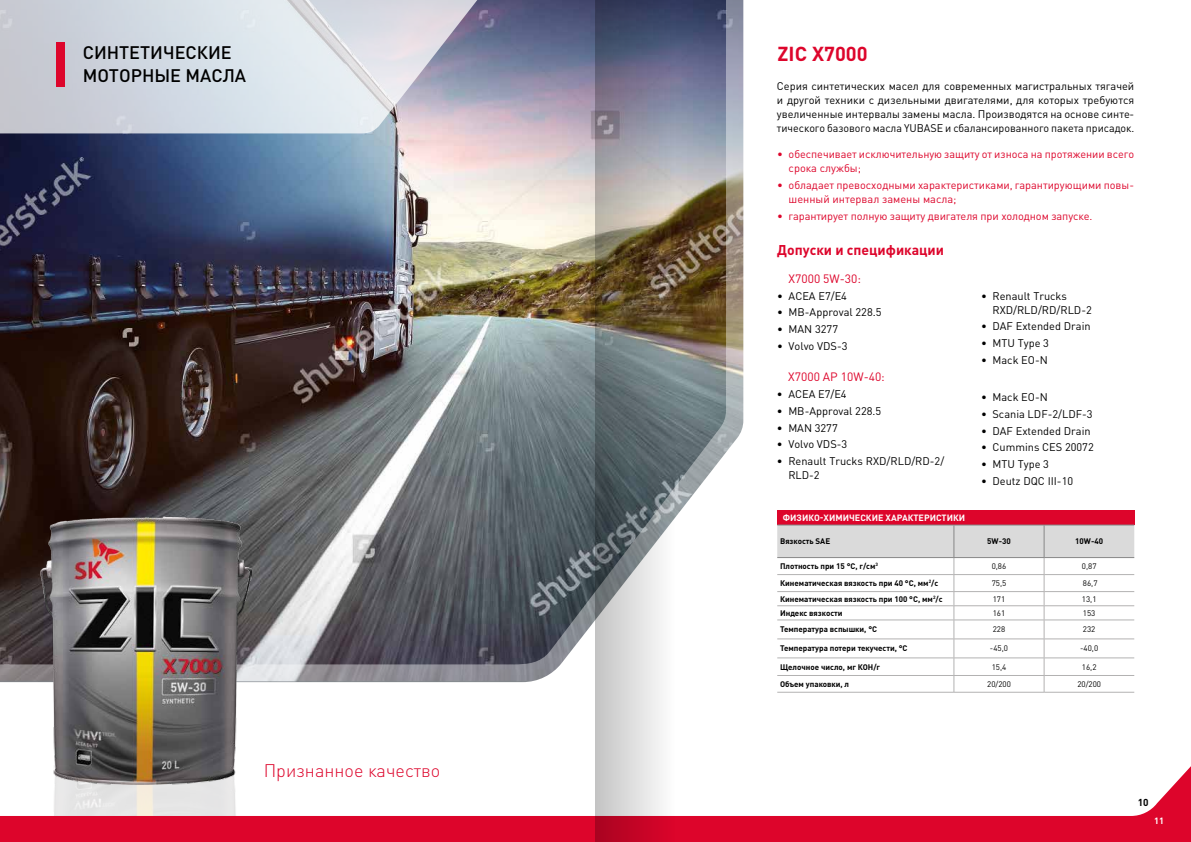
<style>
.page{position:relative;width:1191px;height:842px;background:#fff}
.page>*{position:absolute;margin:0;border:0;box-sizing:border-box;transform-origin:0 0}
.t1{font:700 20px "DIN Pro";letter-spacing:.005em;color:#dd052b}
.t2{font:500 18px/23px "DIN Pro";color:#000}
.t3{font:300 18px "DIN Pro";color:#dd052b}
.t4{font:700 14px "DIN Pro";color:#dd052b}
.t5{font:12px "DIN Pro";color:#dd052b}
.t6{font:11px/14px "DIN Pro";color:#000}
.t7{font:11px/14px "DIN Pro";color:#dd052b}
.t8{font:700 10px "DIN Pro";color:#000}
.t9{font:700 9px "DIN Pro";color:#fff}
.t10{font:700 8px "DIN Pro";color:#000}
.t11{font:8px "DIN Pro";color:#000}
</style>
<div class="page">
<img style="left:0;top:0;width:744px;height:683px">
<svg style="left:0;top:766px;width:1191px;height:76px"></svg>
<svg style="left:0;top:0;width:520px;height:133px"></svg>
<div style="left:57px;top:42px;width:8px;height:45px;background:#dd052b"></div>
<div style="left:777px;top:511px;width:357px;height:14px;background:#dd052b"></div>
<svg style="left:777px;top:526px;width:357px;height:166px"></svg>
<hr style="left:777px;top:692px;width:177px;height:1px;background:#b3b2b2">
<hr style="left:954px;top:692px;width:90px;height:1px;background:#b3b2b2">
<hr style="left:1044px;top:692px;width:90px;height:1px;background:#b3b2b2">
<hr style="left:777px;top:525px;width:177px;height:1px;background:#878787">
<hr style="left:954px;top:525px;width:90px;height:1px;background:#878787">
<hr style="left:953px;top:525px;width:1px;height:32px;background:#878787">
<hr style="left:1044px;top:525px;width:90px;height:1px;background:#878787">
<hr style="left:1043px;top:525px;width:1px;height:32px;background:#878787">
<hr style="left:777px;top:557px;width:177px;height:1px;background:#878787">
<hr style="left:954px;top:557px;width:90px;height:1px;background:#878787">
<hr style="left:1044px;top:557px;width:90px;height:1px;background:#878787">
<svg style="left:595px;top:0;width:80px;height:842px"></svg>
<img style="left:40px;top:784px;width:212px;height:32px">
<img style="left:40px;top:517px;width:212px;height:267px">
<h2 class="t2" style="left:83px;top:40px;width:165px">СИНТЕТИЧЕСКИЕ<br>МОТОРНЫЕ МАСЛА</h2>
<h1 class="t1" style="left:777px;top:40px;width:92px">ZIC X7000</h1>
<p class="t6" style="left:777px;top:79px;width:359px;text-align:justify">Серия синтетических масел для современных магистральных тягачей и другой техники с дизельными двигателями, для которых требуются увеличенные интервалы замены масла. Производятся на основе синте&shy;тического базового масла YUBASE и сбалансированного пакета присадок.</p>
<p class="t7" style="left:788px;top:146px;width:347px;text-indent:-11px">• обеспечивает исключительную защиту от износа на протяжении всего срока службы;</p>
<p class="t7" style="left:788px;top:177px;width:347px;text-indent:-11px">• обладает превосходными характеристиками, гарантирующими повы&shy;шенный интервал замены масла;</p>
<p class="t7" style="left:777px;top:208px;width:317px">• гарантирует полную защиту двигателя при холодном запуске.</p>
<p class="t4" style="left:777px;top:240px;width:168px">Допуски и спецификации</p>
<p class="t5" style="left:788px;top:270px;width:74px">X7000 5W-30:</p>
<p class="t6" style="left:777px;top:288px;width:71px">• ACEA E7/E4</p>
<p class="t6" style="left:777px;top:305px;width:106px">• MB-Approval 228.5</p>
<p class="t6" style="left:777px;top:322px;width:62px">• MAN 3277</p>
<p class="t6" style="left:777px;top:339px;width:72px">• Volvo VDS-3</p>
<p class="t5" style="left:788px;top:369px;width:98px">X7000 AP 10W-40:</p>
<p class="t6" style="left:777px;top:386px;width:71px">• ACEA E7/E4</p>
<p class="t6" style="left:777px;top:403px;width:106px">• MB-Approval 228.5</p>
<p class="t6" style="left:777px;top:420px;width:62px">• MAN 3277</p>
<p class="t6" style="left:777px;top:437px;width:72px">• Volvo VDS-3</p>
<p class="t6" style="left:788px;top:454px;width:157px;text-indent:-11px">• Renault Trucks RXD/RLD/RD-2/<br>RLD-2</p>
<p class="t6" style="left:992px;top:288px;width:101px;text-indent:-11px">• Renault Trucks<br>RXD/RLD/RD/RLD-2</p>
<p class="t6" style="left:981px;top:319px;width:111px">• DAF Extended Drain</p>
<p class="t6" style="left:981px;top:336px;width:69px">• MTU Type 3</p>
<p class="t6" style="left:981px;top:353px;width:68px">• Mack EO-N</p>
<p class="t6" style="left:981px;top:389px;width:68px">• Mack EO-N</p>
<p class="t6" style="left:981px;top:406px;width:113px">• Scania LDF-2/LDF-3</p>
<p class="t6" style="left:981px;top:423px;width:111px">• DAF Extended Drain</p>
<p class="t6" style="left:981px;top:440px;width:114px">• Cummins CES 20072</p>
<p class="t6" style="left:981px;top:457px;width:69px">• MTU Type 3</p>
<p class="t6" style="left:981px;top:474px;width:93px">• Deutz DQC III-10</p>
<h2 class="t3" style="left:264px;top:758px;width:178px">Признанное качество</h2>
<p class="t9" style="left:783px;top:512px;width:184px">ФИЗИКО-ХИМИЧЕСКИЕ ХАРАКТЕРИСТИКИ</p>
<p class="t10" style="left:780px;top:535px;width:52px">Вязкость SAE</p>
<p class="t10" style="left:987px;top:535px;width:25px">5W-30</p>
<p class="t10" style="left:1075px;top:535px;width:29px">10W-40</p>
<p class="t10" style="left:780px;top:561px;width:99px">Плотность при 15 °С, г/см<sup>3</sup></p>
<p class="t11" style="left:991px;top:561px;width:16px">0,86</p>
<p class="t11" style="left:1081px;top:561px;width:16px">0,87</p>
<p class="t10" style="left:780px;top:578px;width:160px">Кинематическая вязкость при 40 °С, мм<sup>2</sup>/с</p>
<p class="t11" style="left:991px;top:578px;width:16px">75,5</p>
<p class="t11" style="left:1082px;top:578px;width:16px">86,7</p>
<p class="t10" style="left:780px;top:593px;width:164px">Кинематическая вязкость при 100 °С, мм<sup>2</sup>/с</p>
<p class="t11" style="left:992px;top:593px;width:14px">171</p>
<p class="t11" style="left:1081px;top:593px;width:16px">13,1</p>
<p class="t10" style="left:780px;top:608px;width:64px">Индекс вязкости</p>
<p class="t11" style="left:992px;top:608px;width:14px">161</p>
<p class="t11" style="left:1083px;top:608px;width:14px">153</p>
<p class="t10" style="left:780px;top:624px;width:99px">Температура вспышки, °С</p>
<p class="t11" style="left:992px;top:624px;width:14px">228</p>
<p class="t11" style="left:1083px;top:624px;width:14px">232</p>
<p class="t10" style="left:780px;top:643px;width:129px">Температура потери текучести, °С</p>
<p class="t11" style="left:990px;top:643px;width:20px">-45,0</p>
<p class="t11" style="left:1080px;top:643px;width:20px">-40,0</p>
<p class="t10" style="left:780px;top:661px;width:101px">Щелочное число, мг КОН/г</p>
<p class="t11" style="left:991px;top:661px;width:16px">15,4</p>
<p class="t11" style="left:1081px;top:661px;width:16px">16,2</p>
<p class="t10" style="left:780px;top:679px;width:71px">Объем упаковки, л</p>
<p class="t11" style="left:987px;top:679px;width:25px">20/200</p>
<p class="t11" style="left:1077px;top:679px;width:25px">20/200</p>
<p class="t8" style="left:1137px;top:795px;width:12px">10</p>
<p class="t9" style="left:1154px;top:815px;width:11px">11</p>
</div>
